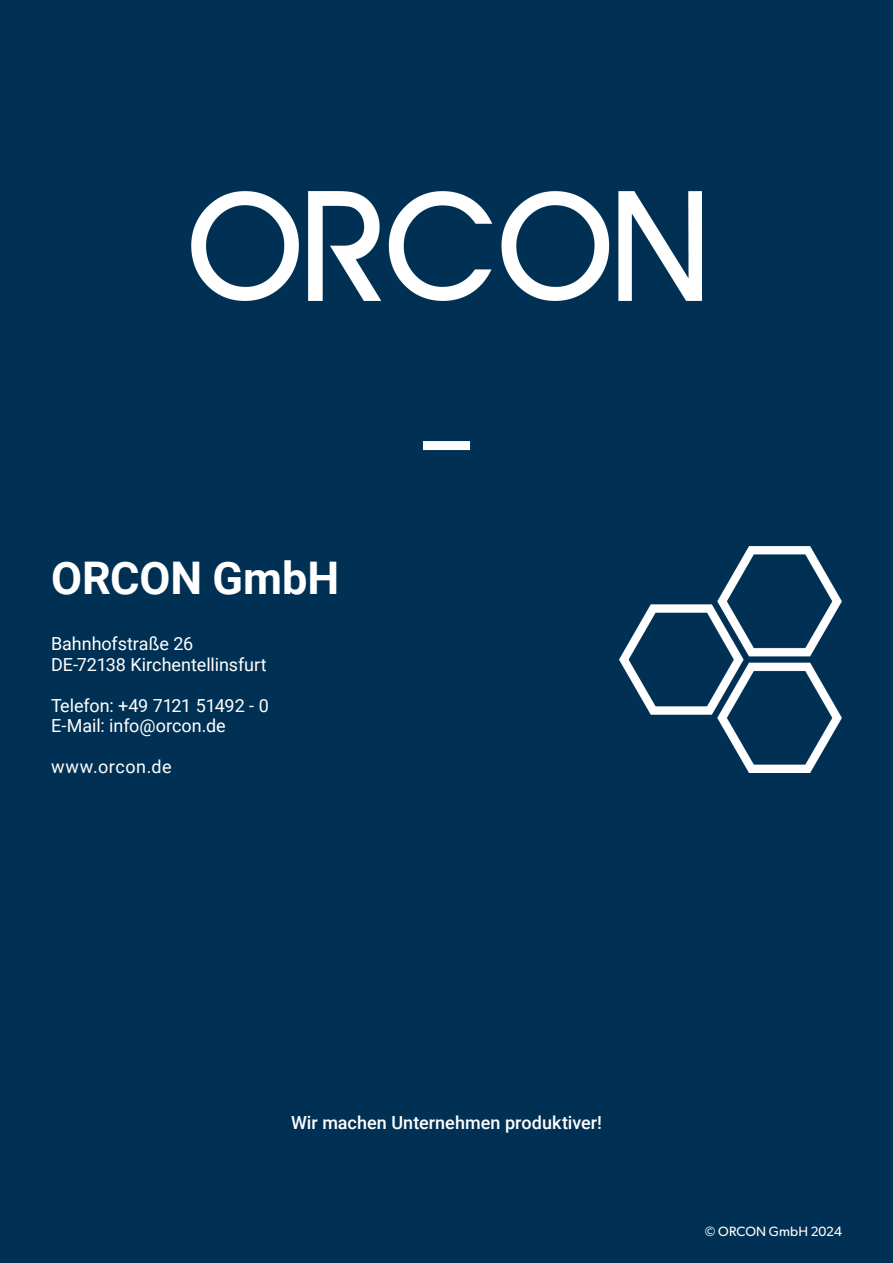
<style>
.page{position:relative;width:893px;height:1263px;background:#003154}
.page>*{position:absolute;margin:0;border:0;box-sizing:border-box;transform-origin:0 0}
.t1{font:700 45px "Roboto";color:#fff}
.t2{font:18px/20.4px "Roboto";letter-spacing:-.005em;color:#fff}
.t3{font:500 18px "Roboto";color:#fff}
.t4{font:18px "Roboto";letter-spacing:.03em;color:#fff}
.t5{font:13.5px "Gibson";letter-spacing:.005em;color:#fff}
</style>
<div class="page">
<div style="left:423px;top:441px;width:47px;height:9px;background:#fff"></div>
<div style="left:174px;top:1110px;width:545px;height:25px;background:#003154"></div>
<img style="left:619px;top:547px;width:223px;height:226px">
<img style="left:191px;top:191px;width:511px;height:110px">
<p class="t1" style="left:51px;top:546px;width:290px">ORCON GmbH</p>
<p class="t2" style="left:51px;top:633px;width:217px">Bahnhofstraße 26<br>DE-72138 Kirchentellinsfurt</p>
<p class="t2" style="left:51px;top:694px;width:219px">Telefon: +49 7121 51492 - 0<br>E-Mail: info@orcon.de</p>
<p class="t4" style="left:51px;top:754px;width:122px">www.orcon.de</p>
<p class="t3" style="left:291px;top:1110px;width:312px">Wir machen Unternehmen produktiver!</p>
<p class="t5" style="left:705px;top:1223px;width:138px">© ORCON GmbH 2024</p>
</div>
